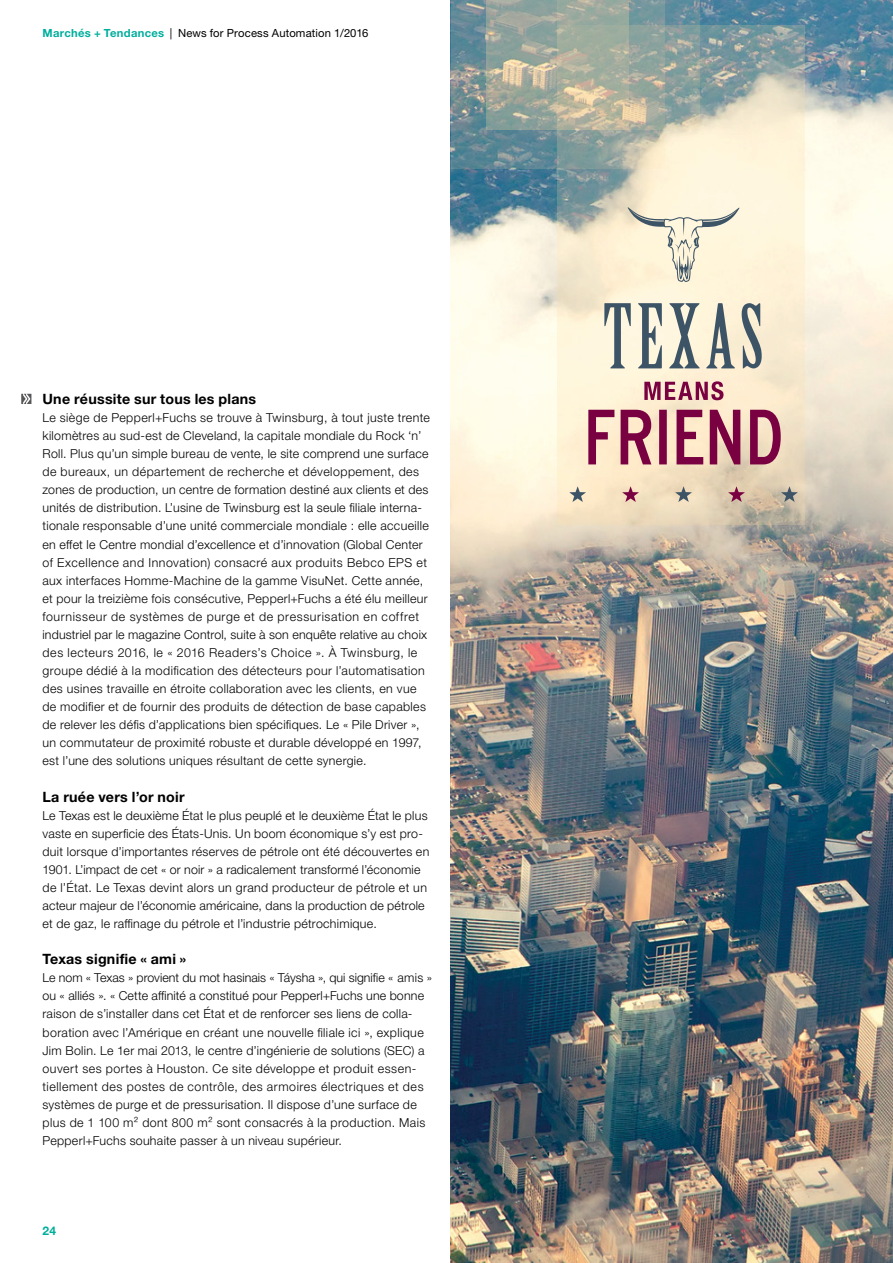
<style>
.page{position:relative;width:893px;height:1263px;background:#fff}
.page>*{position:absolute;margin:0;border:0;box-sizing:border-box;transform-origin:0 0}
.t1{font:700 14.25px "Helvetica Neue LTW1 G";letter-spacing:.015em;color:#000}
.t2{font:300 12.3px/18px "Helvetica Neue LTW1 G";letter-spacing:.025em;color:#000}
.t3{font:700 12px "Helvetica Neue LTW1 G";color:#00ae9d}
.t4{font:11.25px "Helvetica Neue LTW1 G";letter-spacing:.015em;color:#000}
.s1{font-weight:700;color:#00ae9d}
</style>
<div class="page">
<img style="left:451px;top:0;width:442px;height:1263px">
<svg style="left:451px;top:0;width:106px;height:169px;background:#698b96"></svg>
<svg style="left:629px;top:0;width:71px;height:25px;background:#6e939e"></svg>
<svg style="left:486px;top:0;width:143px;height:130px;background:#9ea99d"></svg>
<svg style="left:557px;top:25px;width:248px;height:499px;background:#d8d4bf"></svg>
<svg style="left:627px;top:207px;width:113px;height:75px;background:#ebe4ce"></svg>
<svg style="left:781px;top:486px;width:17px;height:16px"></svg>
<svg style="left:728px;top:486px;width:17px;height:16px"></svg>
<svg style="left:675px;top:486px;width:17px;height:16px"></svg>
<svg style="left:622px;top:486px;width:17px;height:16px"></svg>
<svg style="left:569px;top:486px;width:17px;height:16px"></svg>
<svg style="left:588px;top:410px;width:193px;height:54px;background:#bd7b89"></svg>
<svg style="left:644px;top:381px;width:79px;height:19px;background:#ba7487"></svg>
<svg style="left:604px;top:303px;width:158px;height:65px;background:#b9bab1"></svg>
<svg style="left:21px;top:394px;width:10px;height:10px"></svg>
<p class="t4" style="left:43px;top:26px;width:327px"><span class="s1">Marchés + Tendances</span> | News for Process Automation 1/2016</p>
<p class="t1" style="left:43px;top:390px;width:215px">Une réussite sur tous les plans</p>
<p class="t2" style="left:43px;top:409px;width:389px">Le siège de Pepperl+Fuchs se trouve à Twinsburg, à tout juste trente kilomètres au sud-est de Cleveland, la capitale mondiale du Rock ‘n’ Roll. Plus qu’un simple bureau de vente, le site comprend une surface de bureaux, un département de recherche et développement, des zones de production, un centre de formation destiné aux clients et des unités de distribution. L’usine de Twinsburg est la seule filiale interna&shy;tionale responsable d’une unité commerciale mondiale : elle accueille en effet le Centre mondial d’excellence et d’innovation (Global Center of Excellence and Innovation) consacré aux produits Bebco EPS et aux interfaces Homme-Machine de la gamme VisuNet. Cette année, et pour la treizième fois consécutive, Pepperl+Fuchs a été élu meilleur fournisseur de systèmes de purge et de pressurisation en coffret industriel par le magazine Control, suite à son enquête relative au choix des lecteurs 2016, le « 2016 Readers’s Choice ». À Twinsburg, le groupe dédié à la modification des détecteurs pour l’automatisation des usines travaille en étroite collaboration avec les clients, en vue de modifier et de fournir des produits de détection de base capables de relever les défis d’applications bien spécifiques. Le « Pile Driver », un commutateur de proximité robuste et durable développé en 1997, est l’une des solutions uniques résultant de cette synergie.</p>
<p class="t1" style="left:43px;top:788px;width:144px">La ruée vers l’or noir</p>
<p class="t2" style="left:43px;top:806px;width:388px">Le Texas est le deuxième État le plus peuplé et le deuxième État le plus vaste en superficie des États-Unis. Un boom économique s’y est pro&shy;duit lorsque d’importantes réserves de pétrole ont été découvertes en 1901. L’impact de cet « or noir » a radicalement transformé l’économie de l’État. Le Texas devint alors un grand producteur de pétrole et un acteur majeur de l’économie américaine, dans la production de pétrole et de gaz, le raffinage du pétrole et l’industrie pétrochimique.</p>
<p class="t1" style="left:43px;top:950px;width:145px">Texas signifie « ami »</p>
<p class="t2" style="left:43px;top:969px;width:391px">Le nom « Texas » provient du mot hasinais « Táysha », qui signifie « amis » ou « alliés ». « Cette affinité a constitué pour Pepperl+Fuchs une bonne raison de s’installer dans cet État et de renforcer ses liens de colla&shy;boration avec l’Amérique en créant une nouvelle filiale ici », explique Jim Bolin. Le 1er mai 2013, le centre d’ingénierie de solutions (SEC) a ouvert ses portes à Houston. Ce site développe et produit essen&shy;tiellement des postes de contrôle, des armoires électriques et des systèmes de purge et de pressurisation. Il dispose d’une surface de plus de 1 100 m² dont 800 m² sont consacrés à la production. Mais Pepperl+Fuchs souhaite passer à un niveau supérieur.</p>
<p class="t3" style="left:43px;top:1224px;width:15px">24</p>
</div>
